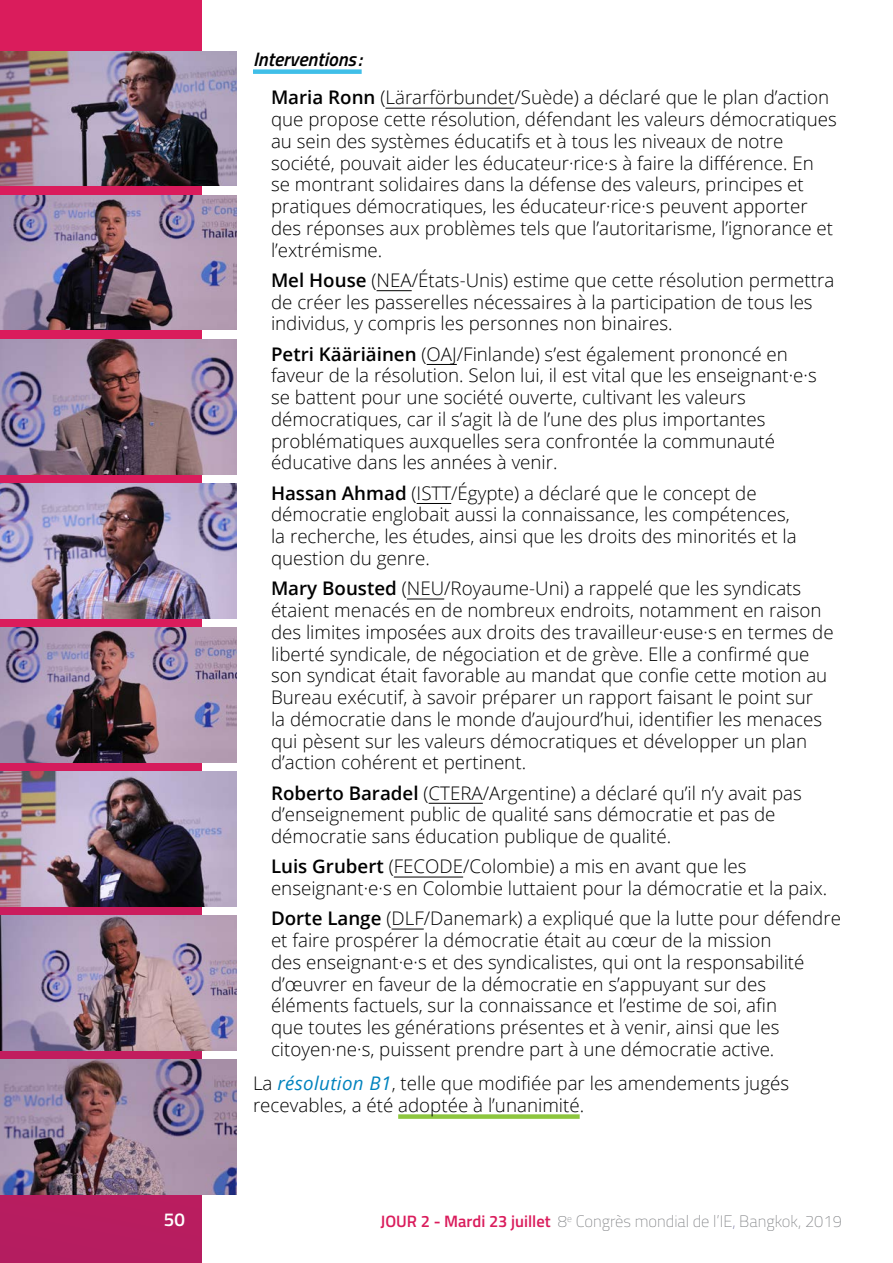
<style>
.page{position:relative;width:893px;height:1263px;background:#fff}
.page>*{position:absolute;margin:0;border:0;box-sizing:border-box;transform-origin:0 0}
.Heading_3{font:italic 600 19.5px "Titillium";color:#000}
.Basic_Indent{font:300 18.75px/21.8px "Open Sans";color:#000}
.t1{font:600 18.75px "Titillium";color:#fff}
.t2{font:100 16.5px "Titillium";color:#808285}
.s1{font-weight:600}
.s2{font-weight:400;font-style:italic;color:#0083be}
.s3{font-weight:600;color:#da1c5c}
.s4{color:#72709e}
</style>
<div class="page">
<div style="left:0;top:0;width:202px;height:1263px;background:#da1c5c"></div>
<hr style="left:892px;top:0;width:1px;height:1263px;background:#da1c5c">
<svg style="left:0;top:474px;width:202px;height:789px;fill:#b81d5f"></svg>
<hr style="left:892px;top:64px;width:1px;height:1199px;background:#9e1f63">
<div style="left:253px;top:69px;width:109px;height:5px;background:#40bfe8"></div>
<hr style="left:385px;top:108px;width:129px;height:1px;background:#000">
<hr style="left:377px;top:290px;width:35px;height:1px;background:#000">
<hr style="left:427px;top:364px;width:30px;height:1px;background:#000">
<hr style="left:417px;top:503px;width:34px;height:1px;background:#000">
<hr style="left:407px;top:598px;width:37px;height:1px;background:#000">
<hr style="left:429px;top:803px;width:54px;height:1px;background:#000">
<hr style="left:394px;top:876px;width:69px;height:1px;background:#000">
<hr style="left:391px;top:928px;width:33px;height:1px;background:#000">
<div style="left:398px;top:1114px;width:182px;height:5px;background:#8dc63f"></div>
<img style="left:0;top:1060px;width:236px;height:135px">
<img style="left:0;top:916px;width:236px;height:134px">
<img style="left:0;top:772px;width:236px;height:134px">
<img style="left:0;top:627px;width:236px;height:135px">
<img style="left:0;top:483px;width:236px;height:135px">
<img style="left:0;top:339px;width:236px;height:135px">
<img style="left:0;top:195px;width:236px;height:135px">
<img style="left:0;top:51px;width:236px;height:135px">
<p class="Heading_3" style="left:253px;top:44px;width:110px">Interventions :</p>
<p class="Basic_Indent" style="left:271px;top:86px;width:567px"><span class="s1">Maria Ronn</span> (Lärarförbundet/Suède) a déclaré que le plan d’action que propose cette résolution, défendant les valeurs démocratiques au sein des systèmes éducatifs et à tous les niveaux de notre société, pouvait aider les éducateur·rice·s à faire la différence. En se montrant solidaires dans la défense des valeurs, principes et pratiques démocratiques, les éducateur·rice·s peuvent apporter des réponses aux problèmes tels que l’autoritarisme, l’ignorance et l’extrémisme.</p>
<p class="Basic_Indent" style="left:271px;top:269px;width:565px"><span class="s1">Mel House</span> (NEA/États-Unis) estime que cette résolution permettra de créer les passerelles nécessaires à la participation de tous les individus, y compris les personnes non binaires.</p>
<p class="Basic_Indent" style="left:271px;top:342px;width:547px"><span class="s1">Petri Kääriäinen</span> (OAJ/Finlande) s’est également prononcé en faveur de la résolution. Selon lui, il est vital que les enseignant·e·s se battent pour une société ouverte, cultivant les valeurs démocratiques, car il s’agit là de l’une des plus importantes problématiques auxquelles sera confrontée la communauté éducative dans les années à venir.</p>
<p class="Basic_Indent" style="left:271px;top:481px;width:527px"><span class="s1">Hassan Ahmad</span> (ISTT/Égypte) a déclaré que le concept de démocratie englobait aussi la connaissance, les compétences, la recherche, les études, ainsi que les droits des minorités et la question du genre.</p>
<p class="Basic_Indent" style="left:271px;top:577px;width:564px"><span class="s1">Mary Bousted</span> (NEU/Royaume-Uni) a rappelé que les syndicats étaient menacés en de nombreux endroits, notamment en raison des limites imposées aux droits des travailleur·euse·s en termes de liberté syndicale, de négociation et de grève. Elle a confirmé que son syndicat était favorable au mandat que confie cette motion au Bureau exécutif, à savoir préparer un rapport faisant le point sur<br>la démocratie dans le monde d’aujourd’hui, identifier les menaces qui pèsent sur les valeurs démocratiques et développer un plan d’action cohérent et pertinent.</p>
<p class="Basic_Indent" style="left:271px;top:781px;width:532px"><span class="s1">Roberto Baradel</span> (CTERA/Argentine) a déclaré qu’il n’y avait pas d’enseignement public de qualité sans démocratie et pas de démocratie sans éducation publique de qualité.</p>
<p class="Basic_Indent" style="left:271px;top:855px;width:558px"><span class="s1">Luis Grubert</span> (FECODE/Colombie) a mis en avant que les enseignant·e·s en Colombie luttaient pour la démocratie et la paix.</p>
<p class="Basic_Indent" style="left:271px;top:907px;width:571px"><span class="s1">Dorte Lange</span> (DLF/Danemark) a expliqué que la lutte pour défendre et faire prospérer la démocratie était au cœur de la mission<br>des enseignant·e·s et des syndicalistes, qui ont la responsabilité d’œuvrer en faveur de la démocratie en s’appuyant sur des éléments factuels, sur la connaissance et l’estime de soi, afin<br>que toutes les générations présentes et à venir, ainsi que les citoyen·ne·s, puissent prendre part à une démocratie active.</p>
<p class="Basic_Indent" style="left:253px;top:1072px;width:538px">La <span class="s2">résolution B1</span>, telle que modifiée par les amendements jugés recevables, a été adoptée à l’unanimité.</p>
<p class="t1" style="left:164px;top:1205px;width:22px">50</p>
<p class="t2" style="left:380px;top:1210px;width:463px"><span class="s3">JOUR 2 - Mardi 23 juillet</span> 8<sup>e</sup> Congrès mondial de l’IE<span class="s4">,</span> Bangkok, 2019</p>
</div>
